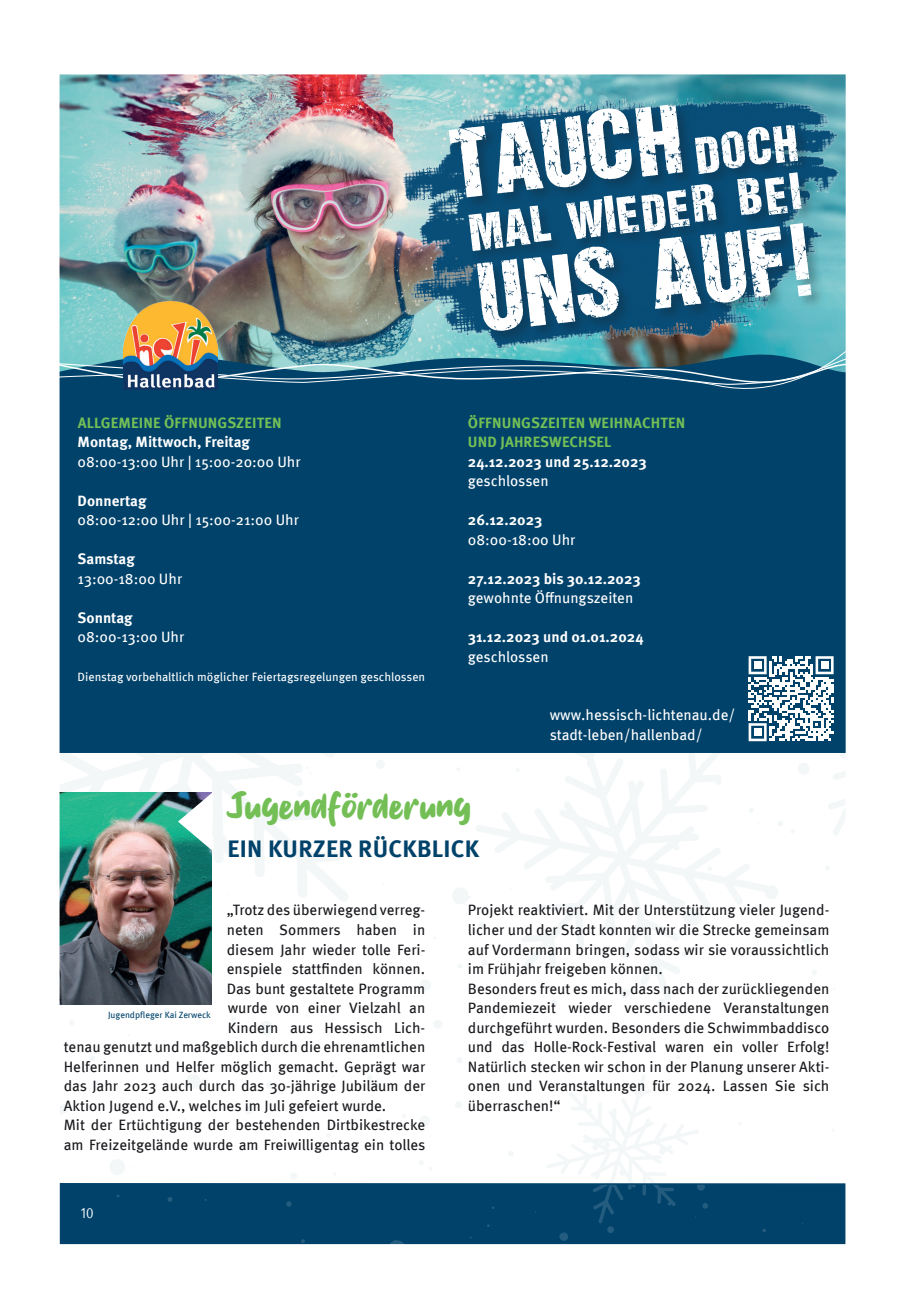
<style>
.page{position:relative;width:906px;height:1289px;background:#fff}
.page>*{position:absolute;margin:0;border:0;box-sizing:border-box;transform-origin:0 0}
.t1{font:36px "Bowling";color:#73bf56}
.t2{font:700 24px "Meta Pro";letter-spacing:.01em;color:#00426a}
.t3{font:15px/19.5px "Meta Pro";color:#1a191e}
.t4{font:15px/19.5px "Meta Pro";color:#fff}
.t5{font:700 15px "Meta Pro";color:#fff}
.t6{font:700 15px/19.5px "Meta Pro";letter-spacing:.01em;color:#73bf56}
.t7{font:condensed 15px "Meta Pro";color:#fff}
.t8{font:12px "Meta Pro";color:#fff}
.t9{font:9px "Meta Pro";color:#00426a}
</style>
<div class="page">
<img style="left:59px;top:74px;width:787px;height:1171px">
<p class="t6" style="left:78px;top:412px;width:205px">ALLGEMEINE ÖFFNUNGSZEITEN</p>
<p class="t5" style="left:78px;top:430px;width:174px">MONTAG, MITTWOCH, FREITAG</p>
<p class="t4" style="left:78px;top:451px;width:225px">08:00-13:00 Uhr | 15:00-20:00 Uhr</p>
<p class="t5" style="left:78px;top:489px;width:71px">DONNERTAG</p>
<p class="t4" style="left:78px;top:509px;width:223px">08:00-12:00 Uhr | 15:00-21:00 Uhr</p>
<p class="t5" style="left:78px;top:547px;width:59px">SAMSTAG</p>
<p class="t4" style="left:78px;top:568px;width:106px">13:00-18:00 Uhr</p>
<p class="t5" style="left:78px;top:606px;width:57px">SONNTAG</p>
<p class="t4" style="left:78px;top:626px;width:108px">08:00-13:00 Uhr</p>
<p class="t8" style="left:78px;top:668px;width:349px">Dienstag vorbehaltlich möglicher Feiertagsregelungen geschlossen</p>
<p class="t6" style="left:468px;top:412px;width:219px">ÖFFNUNGSZEITEN WEIHNACHTEN<br>UND JAHRESWECHSEL</p>
<p class="t5" style="left:468px;top:450px;width:180px">24.12.2023 UND 25.12.2023</p>
<p class="t4" style="left:468px;top:470px;width:82px">geschlossen</p>
<p class="t5" style="left:468px;top:508px;width:76px">26.12.2023</p>
<p class="t4" style="left:468px;top:529px;width:109px">08:00-18:00 Uhr</p>
<p class="t5" style="left:468px;top:567px;width:174px">27.12.2023 BIS 30.12.2023</p>
<p class="t4" style="left:468px;top:587px;width:167px">gewohnte Öffnungszeiten</p>
<p class="t5" style="left:468px;top:625px;width:177px">31.12.2023 UND 01.01.2024</p>
<p class="t4" style="left:468px;top:646px;width:82px">geschlossen</p>
<p class="t4" style="left:550px;top:704px;width:187px">www.hessisch-lichtenau.de/ stadt-leben/hallenbad/</p>
<h1 class="t1" style="left:227px;top:790px;width:245px">Jugendförderung</h1>
<h2 class="t2" style="left:227px;top:829px;width:251px">EIN KURZER RÜCKBLICK</h2>
<h1 class="t1" style="left:344px;top:770px;width:16px">..</h1>
<p class="t3" style="left:227px;top:899px;width:200px">„Trotz des überwiegend verreg-</p>
<p class="t3" style="left:227px;top:919px;width:200px">neten Sommers haben in</p>
<p class="t3" style="left:227px;top:938px;width:200px">diesem Jahr wieder tolle Feri-</p>
<p class="t3" style="left:227px;top:958px;width:200px">enspiele stattfinden können.</p>
<p class="t3" style="left:227px;top:977px;width:200px">Das bunt gestaltete Programm</p>
<p class="t3" style="left:228px;top:997px;width:199px">wurde von einer Vielzahl an</p>
<p class="t3" style="left:228px;top:1016px;width:199px">Kindern aus Hessisch Lich-</p>
<p class="t3" style="left:64px;top:1036px;width:363px">tenau genutzt und maßgeblich durch die ehrenamtlichen</p>
<p class="t3" style="left:64px;top:1055px;width:363px">Helferinnen und Helfer möglich gemacht. Geprägt war</p>
<p class="t3" style="left:64px;top:1075px;width:363px">das Jahr 2023 auch durch das 30-jährige Jubiläum der</p>
<p class="t3" style="left:64px;top:1094px;width:324px">Aktion Jugend e.V., welches im Juli gefeiert wurde.</p>
<p class="t3" style="left:64px;top:1114px;width:363px">Mit der Ertüchtigung der bestehenden Dirtbikestrecke</p>
<p class="t3" style="left:64px;top:1133px;width:363px">am Freizeitgelände wurde am Freiwilligentag ein tolles</p>
<p class="t9" style="left:108px;top:1007px;width:104px">Jugendpfleger Kai Zerweck</p>
<p class="t7" style="left:81px;top:1201px;width:14px">10</p>
<p class="t3" style="left:468px;top:899px;width:363px">Projekt reaktiviert. Mit der Unterstützung vieler Jugend&shy;licher und der Stadt konnten wir die Strecke gemeinsam auf Vordermann bringen, sodass wir sie voraussichtlich im Frühjahr freigeben können.<br>Besonders freut es mich, dass nach der zurückliegenden Pandemiezeit wieder verschiedene Veranstaltungen durchgeführt wurden. Besonders die Schwimmbaddisco und das Holle-Rock-Festival waren ein voller Erfolg!<br>Natürlich stecken wir schon in der Planung unserer Akti&shy;onen und Veranstaltungen für 2024. Lassen Sie sich überraschen!“</p>
</div>
